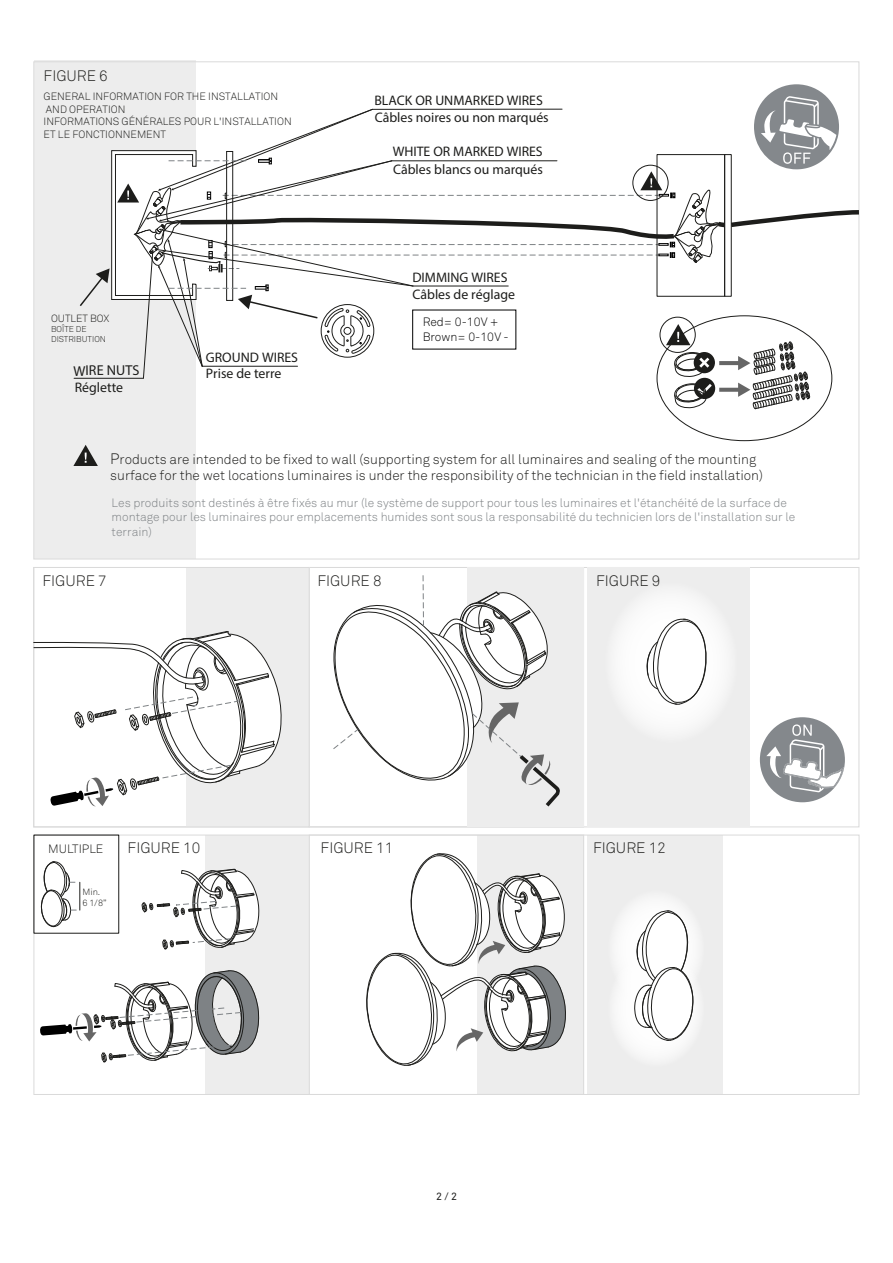
<style>
.page{position:relative;width:893px;height:1263px;background:#fff}
.page>*{position:absolute;margin:0;border:0;box-sizing:border-box;transform-origin:0 0}
.t1{font:300 15px "Akkurat Std";color:#1d1d1b}
.t2{font:14.25px "GT Walsheim Pro";color:#1d1d1b}
.t3{font:13.8px/17.4px "GT Walsheim Pro";color:#1d1d1b}
.t4{font:300 13.5px/16.2px "Akkurat Std";color:#1d1d1b}
.t5{font:300 12px/14.4px "Akkurat Std";color:#7e8285}
.t6{font:300 12px/14.4px "Akkurat Std";color:#000}
.t7{font:300 12px "Akkurat Std";color:#1d1d1b}
.t8{font:300 10.5px/12.6px "Akkurat Std";color:#1d1d1b}
.t9{font:10.5px "Akkurat Std";color:#1d1d1b}
.t10{font:300 10.35px "Akkurat Std";color:#1d1d1b}
.t11{font:300 9px/10.8px "Akkurat Std";color:#1d1d1b}
.t12{font:300 8.4px/10.1px "Akkurat Std";color:#1d1d1b}
.s1{font-size:15px}
</style>
<div class="page">
<div style="left:34px;top:61px;width:162px;height:498px;background:#ededed"></div>
<div style="left:186px;top:567px;width:123px;height:260px;background:#ededed"></div>
<div style="left:467px;top:567px;width:117px;height:259px;background:#ededed"></div>
<svg style="left:309px;top:569px;width:251px;height:237px"></svg>
<div style="left:587px;top:568px;width:163px;height:259px;background:#ededed"></div>
<svg style="left:760px;top:717px;width:85px;height:85px"></svg>
<svg style="left:616px;top:596px;width:110px;height:133px"></svg>
<div style="left:587px;top:835px;width:135px;height:259px;background:#ededed"></div>
<div style="left:205px;top:835px;width:104px;height:259px;background:#ededed"></div>
<div style="left:477px;top:835px;width:107px;height:259px;background:#ededed"></div>
<svg style="left:40px;top:861px;width:40px;height:67px"></svg>
<svg style="left:352px;top:834px;width:215px;height:232px"></svg>
<svg style="left:616px;top:900px;width:80px;height:157px"></svg>
<svg style="left:73px;top:445px;width:25px;height:21px"></svg>
<svg style="left:141px;top:868px;width:119px;height:82px"></svg>
<svg style="left:40px;top:970px;width:220px;height:93px"></svg>
<svg style="left:33px;top:627px;width:249px;height:180px"></svg>
<hr style="left:74px;top:378px;width:69px;height:1px;background:#1d1d1b">
<svg style="left:78px;top:84px;width:782px;height:326px"></svg>
<p class="t1" style="left:44px;top:67px;width:66px">FIGURE 6</p>
<p class="t8" style="left:44px;top:90px;width:250px">GENERAL INFORMATION FOR THE INSTALLATION<br>AND OPERATION<br>INFORMATIONS GÉNÉRALES POUR L'INSTALLATION<br>ET LE FONCTIONNEMENT</p>
<p class="t10" style="left:51px;top:312px;width:60px">OUTLET BOX</p>
<p class="t12" style="left:51px;top:324px;width:56px">BOÎTE DE<br>DISTRIBUTION</p>
<p class="t3" style="left:206px;top:349px;width:94px">GROUND WIRES</p>
<p class="t2" style="left:73px;top:366px;width:68px;rotate:-1deg">WIRE NUTS</p>
<p class="t3" style="left:206px;top:366px;width:77px">Prise de terre</p>
<p class="t3" style="left:75px;top:380px;width:50px">Réglette</p>
<p class="t3" style="left:374px;top:93px;width:176px">BLACK OR UNMARKED WIRES<br>Câbles noires ou non marqués</p>
<p class="t3" style="left:393px;top:144px;width:152px">WHITE OR MARKED WIRES</p>
<p class="t3" style="left:393px;top:161px;width:151px">Câbles blancs ou marqués</p>
<p class="t3" style="left:412px;top:270px;width:104px;line-height:16.6px">DIMMING WIRES<br>Câbles de réglage</p>
<p class="t6" style="left:423px;top:315px;width:88px">Red= 0-10V +<br>Brown= 0-10V -</p>
<p class="t4" style="left:110px;top:451px;width:654px"><span class="s1">P</span>roducts are intended to be fixed to wall (supporting system for all luminaires and sealing of the mounting surface for the wet locations luminaires is under the responsibility of the technician in the field installation)</p>
<p class="t5" style="left:112px;top:495px;width:685px">Les produits sont destinés à être fixés au mur (le système de support pour tous les luminaires et l'étanchéité de la surface de montage pour les luminaires pour emplacements humides sont sous la responsabilité du technicien lors de l'installation sur le terrain)</p>
<p class="t1" style="left:43px;top:572px;width:66px">FIGURE 7</p>
<p class="t1" style="left:317px;top:572px;width:66px">FIGURE 8</p>
<p class="t1" style="left:594px;top:572px;width:67px">4FIGURE 9</p>
<p class="t7" style="left:48px;top:842px;width:57px">MULTIPLE</p>
<p class="t11" style="left:82px;top:887px;width:26px">Min.<br>6 1/8”</p>
<p class="t1" style="left:128px;top:839px;width:74px">FIGURE 10</p>
<p class="t1" style="left:321px;top:839px;width:74px">FIGURE 11</p>
<p class="t1" style="left:593px;top:839px;width:74px">FIGURE 12</p>
<p class="t9" style="left:436px;top:1190px;width:22px">2 / 2</p>
</div>
